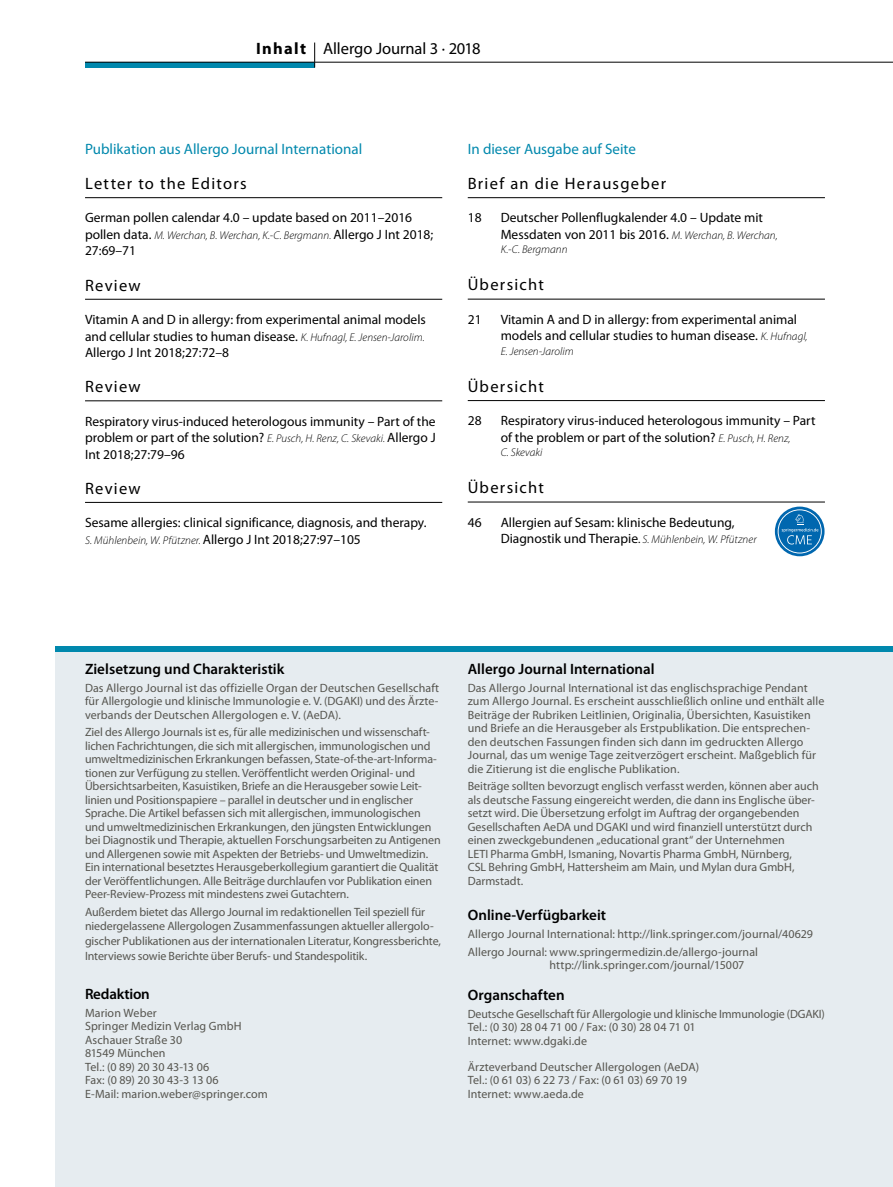
<style>
.page{position:relative;width:893px;height:1187px;background:#fff}
.page>*{position:absolute;margin:0;border:0;box-sizing:border-box;transform-origin:0 0}
.t1{font:16.5px "Myriad Pro";letter-spacing:.07em;color:#000}
.t2{font:16.5px "Myriad Pro";letter-spacing:-.005em;color:#000}
.t3{font:600 15px "Myriad Pro";color:#000}
.t4{font:15px "Myriad Pro";color:#0088ad}
.t5{font:13.5px/16.5px "Myriad Pro";color:#000}
.t6{font:12px/13.5px "Myriad Pro";letter-spacing:-.005em;color:#56554f}
.t7{font:italic 300 11.25px "Myriad Pro";letter-spacing:.005em;color:#000}
.s1{font-weight:700}
.s2{font-weight:400;font-style:normal;font-size:13.5px}
.s3{font-weight:300;font-style:italic;font-size:11.25px}
.s4{font-weight:400;font-style:normal}
</style>
<div class="page">
<div style="left:55px;top:652px;width:838px;height:534px;background:#e6ecf0"></div>
<div style="left:55px;top:646px;width:838px;height:6px;background:#0088ad"></div>
<hr style="left:85px;top:197px;width:357px;height:1px;background:#000">
<hr style="left:85px;top:299px;width:357px;height:1px;background:#000">
<hr style="left:85px;top:400px;width:357px;height:1px;background:#000">
<hr style="left:85px;top:502px;width:357px;height:1px;background:#000">
<hr style="left:468px;top:197px;width:357px;height:1px;background:#000">
<hr style="left:468px;top:299px;width:357px;height:1px;background:#000">
<hr style="left:468px;top:400px;width:357px;height:1px;background:#000">
<hr style="left:468px;top:501px;width:357px;height:1px;background:#000">
<svg style="left:775px;top:506px;width:49px;height:50px"></svg>
<svg style="left:778px;top:509px;width:44px;height:44px;background:#3788c0"></svg>
<div style="left:85px;top:62px;width:230px;height:5px;background:#0088ad"></div>
<hr style="left:85px;top:62px;width:230px;height:1px;background:#000">
<hr style="left:315px;top:62px;width:578px;height:1px;background:#000">
<svg style="left:314px;top:43px;width:1px;height:24px"></svg>
<h1 class="t2" style="left:256px;top:38px;width:226px"><span class="s1">Inhalt</span> Allergo Journal 3 · 2018</h1>
<p class="t4" style="left:85px;top:140px;width:279px">Publikation aus Allergo Journal International</p>
<h1 class="t1" style="left:85px;top:173px;width:163px">Letter to the Editors</h1>
<p class="t5" style="left:85px;top:209px;width:329px">German pollen calendar 4.0 – update based on 2011–2016</p>
<p class="t7" style="left:85px;top:229px;width:350px"><span class="s2">pollen data.</span> M. Werchan, B. Werchan, K.-C. Bergmann. <span class="s2">Allergo J Int 2018;</span></p>
<p class="t5" style="left:85px;top:242px;width:53px">27:69–71</p>
<h1 class="t1" style="left:85px;top:275px;width:57px">Review</h1>
<p class="t5" style="left:85px;top:311px;width:342px;text-align:justify">Vitamin A and D in allergy: from experimental animal models and cellular studies to human disease. <span class="s3">K. Hufnagl, E. Jensen-Jarolim.<br></span>Allergo J Int 2018;27:72–8</p>
<h1 class="t1" style="left:85px;top:376px;width:57px">Review</h1>
<p class="t5" style="left:85px;top:412px;width:352px;text-align:justify">Respiratory virus-induced heterologous immunity – Part of the problem or part of the solution? <span class="s3">E. Pusch, H. Renz, C. Skevaki.</span> Allergo J Int 2018;27:79–96</p>
<h1 class="t1" style="left:85px;top:478px;width:57px">Review</h1>
<p class="t5" style="left:85px;top:514px;width:343px">Sesame allergies: clinical significance, diagnosis, and therapy.<br><span class="s3">S. Mühlenbein, W. Pfützner.</span> Allergo J Int 2018;27:97–105</p>
<p class="t4" style="left:468px;top:140px;width:170px">In dieser Ausgabe auf Seite</p>
<h1 class="t1" style="left:468px;top:173px;width:200px">Brief an die Herausgeber</h1>
<p class="t5" style="left:468px;top:209px;width:15px">18</p>
<p class="t5" style="left:501px;top:209px;width:279px">Deutscher Pollenflugkalender 4.0 – Update mit<br>Messdaten von 2011 bis 2016. <span class="s3">M. Werchan, B. Werchan,</span></p>
<p class="t7" style="left:501px;top:243px;width:68px">K.-C. Bergmann</p>
<h1 class="t1" style="left:468px;top:275px;width:78px">Übersicht</h1>
<p class="t5" style="left:468px;top:311px;width:15px">21</p>
<p class="t5" style="left:501px;top:311px;width:308px">Vitamin A and D in allergy: from experimental animal models and cellular studies to human disease. <span class="s3">K. Hufnagl,</span></p>
<p class="t7" style="left:501px;top:345px;width:75px">E. Jensen-Jarolim</p>
<h1 class="t1" style="left:468px;top:376px;width:78px">Übersicht</h1>
<p class="t5" style="left:468px;top:412px;width:15px">28</p>
<p class="t5" style="left:501px;top:412px;width:316px">Respiratory virus-induced heterologous immunity – Part of the problem or part of the solution? <span class="s3">E. Pusch, H. Renz,</span></p>
<p class="t7" style="left:501px;top:446px;width:43px">C. Skevaki</p>
<h1 class="t1" style="left:468px;top:477px;width:78px">Übersicht</h1>
<p class="t5" style="left:468px;top:514px;width:15px">46</p>
<p class="t5" style="left:501px;top:514px;width:235px">Allergien auf Sesam: klinische Bedeutung,</p>
<p class="t7" style="left:501px;top:533px;width:257px"><span class="s2">Diagnostik und Therapie</span><span class="s4">.</span> S. Mühlenbein, W. Pfützner</p>
<p class="t3" style="left:85px;top:659px;width:201px">Zielsetzung und Charakteristik</p>
<p class="t6" style="left:85px;top:680px;width:356px;text-align:justify">Das Allergo Journal ist das offizielle Organ der Deutschen Gesellschaft für Allergologie und klinische Immunologie e. V. (DGAKI) und des Ärzte&shy;verbands der Deutschen Allergologen e. V. (AeDA).</p>
<p class="t6" style="left:85px;top:725px;width:357px">Ziel des Allergo Journals ist es, für alle medizinischen und wissenschaft&shy;lichen Fachrichtungen, die sich mit allergischen, immunologischen und umweltmedizinischen Erkrankungen befassen, State-of-the-art-Informa&shy;tionen zur Verfügung zu stellen. Veröffentlicht werden Original- und Übersichtsarbeiten, Kasuistiken, Briefe an die Herausgeber sowie Leit&shy;linien und Positionspapiere – parallel in deutscher und in englischer Sprache. Die Artikel befassen sich mit allergischen, immunologischen und umweltmedizinischen Erkrankungen, den jüngsten Entwicklungen bei Diagnostik und Therapie, aktuellen Forschungsarbeiten zu Antigenen und Allergenen sowie mit Aspekten der Betriebs- und Umweltmedizin.<br>Ein international besetztes Herausgeberkollegium garantiert die Qualität der Veröffentlichungen. Alle Beiträge durchlaufen vor Publikation einen Peer-Review-Prozess mit mindestens zwei Gutachtern.</p>
<p class="t6" style="left:85px;top:905px;width:350px">Außerdem bietet das Allergo Journal im redaktionellen Teil speziell für niedergelassene Allergologen Zusammenfassungen aktueller allergolo-</p>
<p class="t6" style="left:85px;top:932px;width:357px;line-height:15px">gischer Publikationen aus der internationalen Literatur, Kongressberichte,<br>Interviews sowie Berichte über Berufs- und Standespolitik.</p>
<p class="t3" style="left:85px;top:984px;width:66px">Redaktion</p>
<p class="t6" style="left:85px;top:1005px;width:184px">Marion Weber<br>Springer Medizin Verlag GmbH<br>Aschauer Straße 30<br>81549 München<br>Tel.: (0 89) 20 30 43-13 06<br>Fax: (0 89) 20 30 43-3 13 06<br>E-Mail: marion.weber@springer.com</p>
<p class="t3" style="left:468px;top:659px;width:188px">Allergo Journal International</p>
<p class="t6" style="left:468px;top:680px;width:358px">Das Allergo Journal International ist das englischsprachige Pendant zum Allergo Journal. Es erscheint ausschließlich online und enthält alle Beiträge der Rubriken Leitlinien, Originalia, Übersichten, Kasuistiken und Briefe an die Herausgeber als Erstpublikation. Die entsprechen&shy;den deutschen Fassungen finden sich dann im gedruckten Allergo Journal, das um wenige Tage zeitverzögert erscheint. Maßgeblich für die Zitierung ist die englische Publikation.</p>
<p class="t6" style="left:468px;top:779px;width:352px">Beiträge sollten bevorzugt englisch verfasst werden, können aber auch als deutsche Fassung eingereicht werden, die dann ins Englische über&shy;setzt wird. Die Übersetzung erfolgt im Auftrag der organgebenden Gesellschaften AeDA und DGAKI und wird finanziell unterstützt durch einen zweckgebundenen „educational grant“ der Unternehmen<br>LETI Pharma GmbH, Ismaning, Novartis Pharma GmbH, Nürnberg,<br>CSL Behring GmbH, Hattersheim am Main, und Mylan dura GmbH, Darmstadt.</p>
<p class="t3" style="left:468px;top:905px;width:140px">Online-Verfügbarkeit</p>
<p class="t6" style="left:468px;top:924px;width:347px;line-height:17.7px">Allergo Journal International: http://link.springer.com/journal/40629<br>Allergo Journal: www.springermedizin.de/allergo-journal</p>
<p class="t6" style="left:550px;top:957px;width:196px">http://link.springer.com/journal/15007</p>
<p class="t3" style="left:468px;top:985px;width:98px">Organschaften</p>
<p class="t6" style="left:468px;top:1006px;width:359px">Deutsche Gesellschaft für Allergologie und klinische Immunologie (DGAKI)<br>Tel.: (0 30) 28 04 71 00 / Fax: (0 30) 28 04 71 01<br>Internet: www.dgaki.de</p>
<p class="t6" style="left:468px;top:1059px;width:233px">Ärzteverband Deutscher Allergologen (AeDA)<br>Tel.: (0 61 03) 6 22 73 / Fax: (0 61 03) 69 70 19<br>Internet: www.aeda.de</p>
</div>
